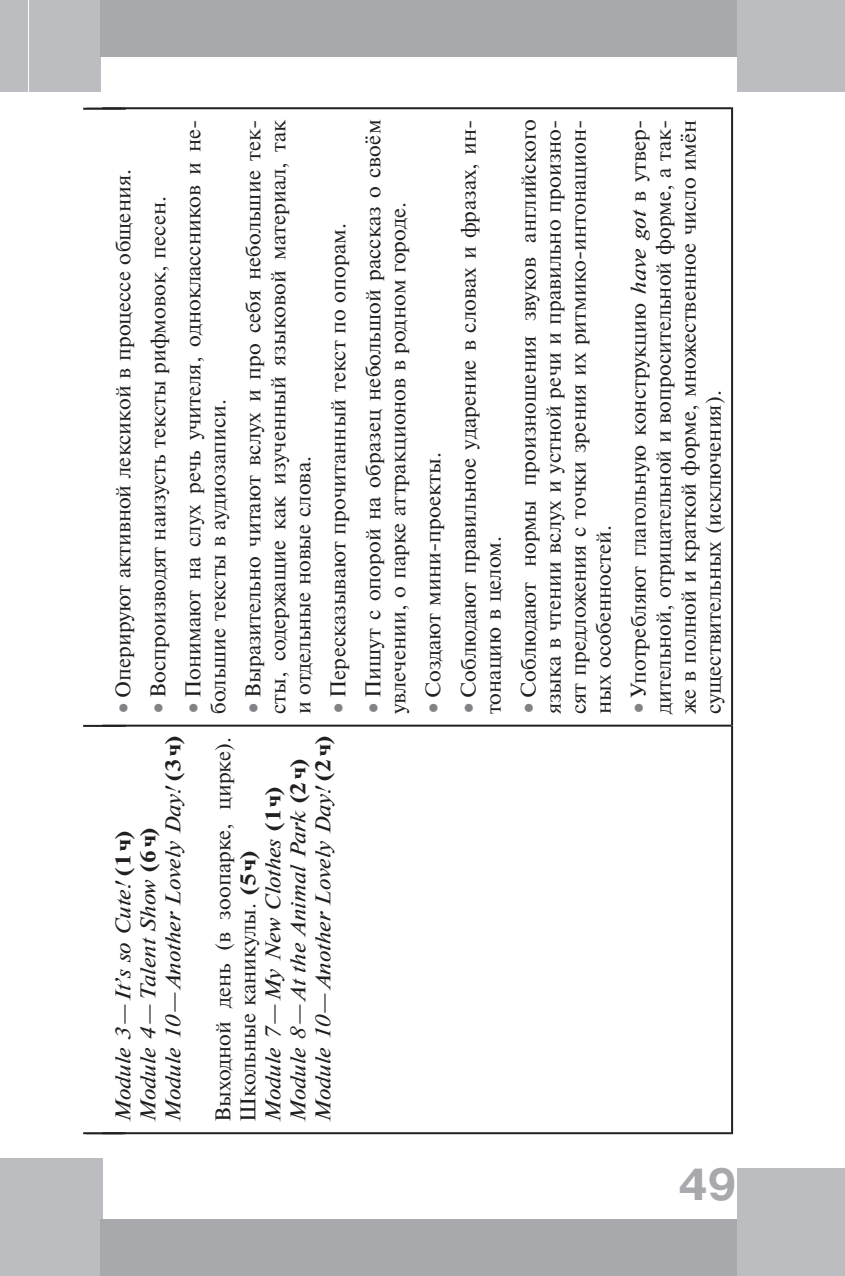
<style>
.page{position:relative;width:845px;height:1276px;background:#fff}
.page>*{position:absolute;margin:0;border:0;box-sizing:border-box;transform-origin:0 0}
.t1{font:700 44.8px "Pragmatica C";color:#a8a9ad}
.t2{font:21.4px/25px "Newton C San Pin";color:#231f20}
.t3{font:italic 21.4px/25px "Newton C San Pin";color:#231f20}
.s1{font-family:"Text Book C";font-size:34px;color:#808285}
.s2{font-weight:700;font-style:normal}
.s3{font-style:normal}
.s4{font-style:italic}
</style>
<div class="page">
<div style="left:0;top:0;width:28px;height:91px;background:#bcbdc0"></div>
<div style="left:29px;top:0;width:72px;height:91px;background:#bcbdc0"></div>
<div style="left:0;top:1158px;width:28px;height:118px;background:#bcbdc0"></div>
<div style="left:29px;top:1158px;width:73px;height:118px;background:#bcbdc0"></div>
<div style="left:100px;top:1219px;width:660px;height:57px;background:#a8a9ad"></div>
<div style="left:737px;top:1168px;width:108px;height:108px;background:#bcbdc0"></div>
<div style="left:100px;top:0;width:745px;height:57px;background:#a8a9ad"></div>
<div style="left:737px;top:0;width:108px;height:91px;background:#bcbdc0"></div>
<hr style="left:83px;top:1132px;width:39px;height:2px;background:#231f20">
<hr style="left:83px;top:725px;width:39px;height:2px;background:#231f20">
<hr style="left:83px;top:108px;width:39px;height:2px;background:#231f20">
<hr style="left:102px;top:1132px;width:629px;height:2px;background:#231f20">
<hr style="left:102px;top:724px;width:629px;height:2px;background:#231f20">
<hr style="left:102px;top:107px;width:629px;height:2px;background:#231f20">
<hr style="left:731px;top:725px;width:2px;height:409px;background:#231f20">
<hr style="left:731px;top:107px;width:2px;height:618px;background:#231f20">
<p class="t2" style="left:111px;top:714px;width:547px;rotate:-90deg"><span class="s1">•</span> Оперируют активной лексикой в процессе общения.</p>
<p class="t2" style="left:146px;top:714px;width:520px;rotate:-90deg"><span class="s1">•</span> Воспроизводят наизусть тексты рифмовок, песен.</p>
<p class="t2" style="left:181px;top:714px;width:596px;rotate:-90deg"><span class="s1">•</span> Понимают на слух речь учителя, одноклассников и не&shy;большие тексты в аудиозаписи.</p>
<p class="t2" style="left:241px;top:714px;width:596px;text-align:justify;rotate:-90deg"><span class="s1">•</span> Выразительно читают вслух и про себя небольшие тек&shy;сты, содержащие как изученный языковой материал, так и отдельные новые слова.</p>
<p class="t2" style="left:326px;top:714px;width:493px;rotate:-90deg"><span class="s1">•</span> Пересказывают прочитанный текст по опорам.</p>
<p class="t3" style="left:111px;top:1122px;width:386px;rotate:-90deg">Module 3—It’s so Cute! <span class="s2">(1ч)<br></span>Module 4—Talent Show <span class="s2">(6ч)<br></span>Module 10—Another Lovely Day! <span class="s2">(3ч)</span></p>
<p class="t3" style="left:211px;top:1122px;width:386px;rotate:-90deg"><span class="s3">Выходной день (в зоопарке, цирке).<br>Школьные каникулы.</span> <span class="s2">(5ч)<br></span>Module 7—My New Clothes <span class="s2">(1ч)<br></span>Module 8—At the Animal Park <span class="s2">(2ч)<br></span>Module 10—Another Lovely Day! <span class="s2">(2ч)</span></p>
<p class="t2" style="left:361px;top:714px;width:596px;rotate:-90deg"><span class="s1">•</span> Пишут с опорой на образец небольшой рассказ о своём увлечении, о парке аттракционов в родном городе.</p>
<p class="t2" style="left:421px;top:714px;width:263px;rotate:-90deg"><span class="s1">•</span> Создают мини-проекты.</p>
<p class="t2" style="left:456px;top:714px;width:596px;rotate:-90deg"><span class="s1">•</span> Соблюдают правильное ударение в словах и фразах, ин&shy;тонацию в целом.</p>
<p class="t2" style="left:516px;top:714px;width:596px;text-align:justify;rotate:-90deg"><span class="s1">•</span> Соблюдают нормы произношения звуков английского языка в чтении вслух и устной речи и правильно произно&shy;сят предложения с точки зрения их ритмико-интонацион&shy;ных особенностей.</p>
<p class="t2" style="left:626px;top:714px;width:596px;text-align:justify;rotate:-90deg"><span class="s1">•</span> Употребляют глагольную конструкцию <span class="s4">have got</span> в утвер&shy;дительной, отрицательной и вопросительной форме, а так&shy;же в полной и краткой форме, множественное число имён существительных (исключения).</p>
<h1 class="t1" style="left:678px;top:1159px;width:60px">49</h1>
</div>
